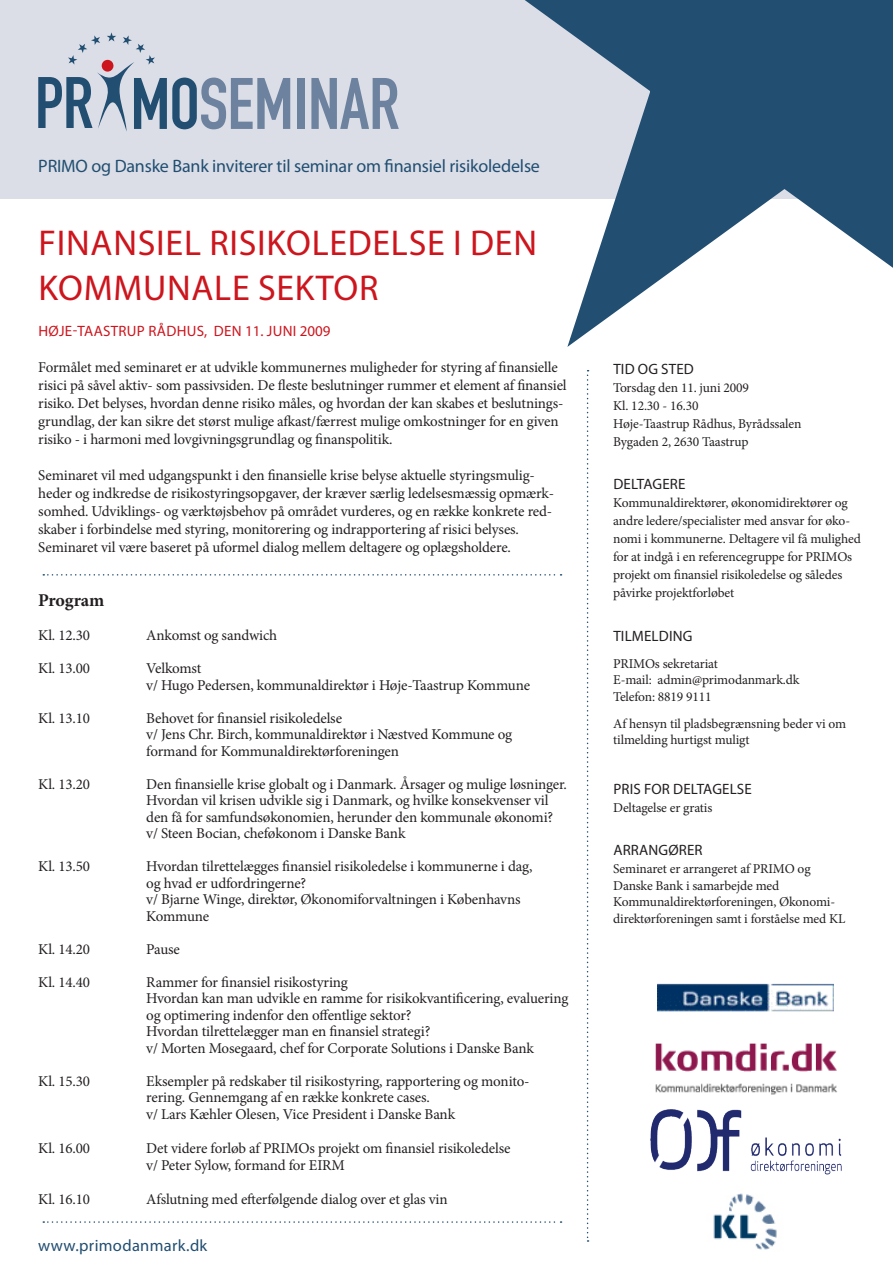
<style>
.page{position:relative;width:893px;height:1263px;background:#fff}
.page>*{position:absolute;margin:0;border:0;box-sizing:border-box;transform-origin:0 0}
.t1{font:36px/45px "Myriad Pro";letter-spacing:.02em;color:#cd151d}
.t2{font:18px "Myriad Pro";letter-spacing:-.01em;color:#214e71}
.t3{font:700 18px "Minion Pro";letter-spacing:-.01em;color:#231f20}
.t4{font:16.5px "Myriad Pro";color:#214e71}
.t5{font:15px/16.5px "Minion Pro";letter-spacing:-.01em;color:#231f20}
.t6{font:15px "Myriad Pro";letter-spacing:.01em;color:#231f20}
.t7{font:15px "Myriad Pro";letter-spacing:.02em;color:#cd151d}
.t8{font:13.5px/18px "Minion Pro";letter-spacing:-.01em;color:#231f20}
</style>
<div class="page">
<div style="left:0;top:0;width:893px;height:199px;background:#dbdee7"></div>
<svg style="left:38px;top:32px;width:252px;height:99px"></svg>
<div style="left:297px;top:78px;width:8px;height:51px;background:#6d829f"></div>
<svg style="left:311px;top:78px;width:88px;height:51px"></svg>
<svg style="left:525px;top:0;width:368px;height:347px"></svg>
<svg style="left:43px;top:574px;width:519px;height:2px"></svg>
<svg style="left:43px;top:1221px;width:519px;height:2px"></svg>
<svg style="left:587px;top:370px;width:2px;height:872px"></svg>
<img style="left:657px;top:983px;width:176px;height:29px">
<img style="left:713px;top:1193px;width:64px;height:57px">
<img style="left:650px;top:1109px;width:191px;height:66px">
<img style="left:656px;top:1043px;width:181px;height:52px">
<p class="t2" style="left:38px;top:155px;width:11px">PRIMO</p>
<p class="t2" style="left:91px;top:155px;width:450px">OG DANSKE BANK INVITERER TIL SEMINAR OM FINANSIEL RISIKOLEDELSE</p>
<p class="t1" style="left:39px;top:219px;width:500px">FINANSIEL RISIKOLEDELSE I DEN<br>KOMMUNALE SEKTOR</p>
<p class="t7" style="left:38px;top:321px;width:294px">HØJE-TAASTRUP RÅDHUS, DEN 11. JUNI 2009</p>
<p class="t5" style="left:38px;top:358px;width:530px;line-height:18px">Formålet med seminaret er at udvikle kommunernes muligheder for styring af finansielle risici på såvel aktiv- som passivsiden. De fleste beslutninger rummer et element af finansiel risiko. Det belyses, hvordan denne risiko måles, og hvordan der kan skabes et beslutnings&shy;grundlag, der kan sikre det størst mulige afkast/færrest mulige omkostninger for en given risiko - i harmoni med lovgivningsgrundlag og finanspolitik.</p>
<p class="t5" style="left:38px;top:467px;width:498px">Seminaret vil med udgangspunkt i den finansielle krise belyse aktuelle styringsmulig-</p>
<p class="t5" style="left:38px;top:484px;width:517px;line-height:18px">heder og indkredse de risikostyringsopgaver, der kræver særlig ledelsesmæssig opmærk&shy;somhed. Udviklings- og værktøjsbehov på området vurderes, og en række konkrete red&shy;skaber i forbindelse med styring, monitorering og indrapportering af risici belyses.<br>Seminaret vil være baseret på uformel dialog mellem deltagere og oplægsholdere.</p>
<p class="t3" style="left:38px;top:587px;width:67px">Program</p>
<p class="t5" style="left:38px;top:627px;width:53px">Kl. 12.30</p>
<p class="t5" style="left:146px;top:627px;width:132px">Ankomst og sandwich</p>
<p class="t5" style="left:38px;top:660px;width:53px">Kl. 13.00</p>
<p class="t5" style="left:146px;top:660px;width:385px">Velkomst<br>v/ Hugo Pedersen, kommunaldirektør i Høje-Taastrup Kommune</p>
<p class="t5" style="left:38px;top:710px;width:53px">Kl. 13.10</p>
<p class="t5" style="left:146px;top:710px;width:368px">Behovet for finansiel risikoledelse<br>v/ Jens Chr. Birch, kommunaldirektør i Næstved Kommune og</p>
<p class="t5" style="left:146px;top:743px;width:254px">formand for Kommunaldirektørforeningen</p>
<p class="t5" style="left:38px;top:776px;width:53px">Kl. 13.20</p>
<p class="t5" style="left:146px;top:776px;width:422px">Den finansielle krise globalt og i Danmark. Årsager og mulige løsninger.<br>Hvordan vil krisen udvikle sig i Danmark, og hvilke konsekvenser vil den få for samfundsøkonomien, herunder den kommunale økonomi? v/ Steen Bocian, cheføkonom i Danske Bank</p>
<p class="t5" style="left:38px;top:858px;width:53px">Kl. 13.50</p>
<p class="t5" style="left:146px;top:858px;width:388px">Hvordan tilrettelægges finansiel risikoledelse i kommunerne i dag,</p>
<p class="t5" style="left:146px;top:875px;width:376px">og hvad er udfordringerne?<br>v/ Bjarne Winge, direktør, Økonomiforvaltningen i Københavns</p>
<p class="t5" style="left:146px;top:908px;width:65px">Kommune</p>
<p class="t5" style="left:38px;top:941px;width:53px">Kl. 14.20</p>
<p class="t5" style="left:146px;top:941px;width:35px">Pause</p>
<p class="t5" style="left:38px;top:974px;width:53px">Kl. 14.40</p>
<p class="t5" style="left:146px;top:974px;width:424px">Rammer for finansiel risikostyring<br>Hvordan kan man udvikle en ramme for risikokvantificering, evaluering og optimering indenfor den offentlige sektor?<br>Hvordan tilrettelægger man en finansiel strategi?</p>
<p class="t5" style="left:146px;top:1040px;width:389px">v/ Morten Mosegaard, chef for Corporate Solutions i Danske Bank</p>
<p class="t5" style="left:38px;top:1073px;width:53px">Kl. 15.30</p>
<p class="t5" style="left:146px;top:1073px;width:385px">Eksempler på redskaber til risikostyring, rapportering og monito-</p>
<p class="t5" style="left:146px;top:1089px;width:310px">rering. Gennemgang af en række konkrete cases.<br>v/ Lars Kæhler Olesen, Vice President i Danske Bank</p>
<p class="t5" style="left:38px;top:1140px;width:53px">Kl. 16.00</p>
<p class="t5" style="left:146px;top:1140px;width:366px">Det videre forløb af PRIMOs projekt om finansiel risikoledelse v/ Peter Sylow, formand for EIRM</p>
<p class="t5" style="left:38px;top:1191px;width:53px">Kl. 16.10</p>
<p class="t5" style="left:146px;top:1191px;width:303px">Afslutning med efterfølgende dialog over et glas vin</p>
<p class="t4" style="left:38px;top:1235px;width:171px">WWW.PRIMODANMARK.DK</p>
<p class="t6" style="left:613px;top:359px;width:82px">TID OG STED</p>
<p class="t8" style="left:613px;top:378px;width:190px">Torsdag den 11. juni 2009<br>Kl. 12.30 - 16.30<br>Høje-Taastrup Rådhus, Byrådssalen<br>Bygaden 2, 2630 Taastrup</p>
<p class="t6" style="left:613px;top:475px;width:74px">DELTAGERE</p>
<p class="t8" style="left:613px;top:494px;width:249px">Kommunaldirektører, økonomidirektører og andre ledere/specialister med ansvar for øko&shy;nomi i kommunerne. Deltagere vil få mulighed for at indgå i en referencegruppe for PRIMOs projekt om finansiel risikoledelse og således påvirke projektforløbet</p>
<p class="t6" style="left:613px;top:626px;width:81px">TILMELDING</p>
<p class="t8" style="left:613px;top:654px;width:106px">PRIMOs sekretariat</p>
<p class="t8" style="left:613px;top:671px;width:188px">E-mail: admin@primodanmark.dk</p>
<p class="t8" style="left:613px;top:687px;width:100px">Telefon: 8819 9111</p>
<p class="t8" style="left:613px;top:715px;width:234px;line-height:16.5px">Af hensyn til pladsbegrænsning beder vi om tilmelding hurtigst muligt</p>
<p class="t6" style="left:613px;top:779px;width:140px">PRIS FOR DELTAGELSE</p>
<p class="t8" style="left:613px;top:798px;width:101px">Deltagelse er gratis</p>
<p class="t6" style="left:613px;top:841px;width:91px">ARRANGØRER</p>
<p class="t8" style="left:613px;top:860px;width:199px">Seminaret er arrangeret af PRIMO og</p>
<p class="t8" style="left:613px;top:877px;width:224px;line-height:16.5px">Danske Bank i samarbejde med<br>Kommunaldirektørforeningen, Økonomi-</p>
<p class="t8" style="left:613px;top:909px;width:234px">direktørforeningen samt i forståelse med KL</p>
</div>
